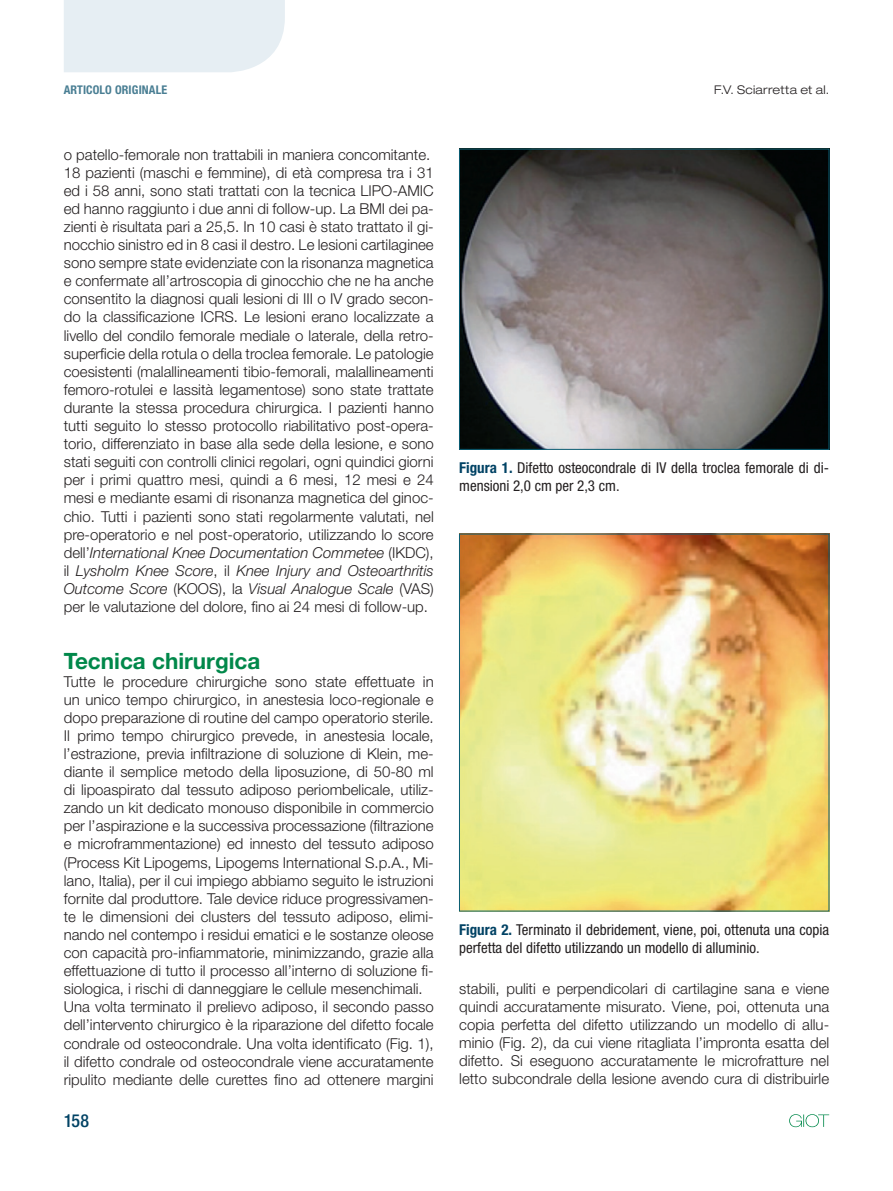
<style>
.page{position:relative;width:893px;height:1191px;background:#fff}
.page>*{position:absolute;margin:0;border:0;box-sizing:border-box;transform-origin:0 0}
.t1{font:700 22.5px "Helvetica Neue LT Std";color:#00884a}
.t2{font:500 condensed 18px "Helvetica Neue LT Std";color:#004264}
.t3{font:300 15px/18.1px "Helvetica Neue LT Std";color:#231f20}
.t4{font:condensed 15px/18px "Helvetica Neue LT Std";color:#231f20}
.t5{font:300 expanded 12px "Helvetica Neue LT Std";letter-spacing:.025em;color:#231f20}
.t6{font:700 condensed 12px "Helvetica Neue LT Std";letter-spacing:.01em;color:#497e93}
.s1{font-style:italic}
.s2{font-weight:700;color:#004264}
</style>
<div class="page">
<div style="left:64px;top:0;width:221px;height:72px;background:#e6eef3"></div>
<svg style="left:789px;top:1114px;width:40px;height:13px"></svg>
<img style="left:461px;top:151px;width:366px;height:296px">
<div style="left:459px;top:149px;width:370px;height:300px;border:1px solid #0a5d73"></div>
<img style="left:461px;top:536px;width:366px;height:373px">
<p class="t6" style="left:64px;top:82px;width:105px">ARTICOLO ORIGINALE</p>
<p class="t5" style="left:714px;top:82px;width:116px">F.V. Sciarretta et al.</p>
<p class="t3" style="left:64px;top:145px;width:371px">o patello-femorale non trattabili in maniera concomitante.<br>18 pazienti (maschi e femmine), di età compresa tra i 31 ed i 58 anni, sono stati trattati con la tecnica LIPO-AMIC ed hanno raggiunto i due anni di follow-up. La BMI dei pa&shy;zienti è risultata pari a 25,5. In 10 casi è stato trattato il gi&shy;nocchio sinistro ed in 8 casi il destro. Le lesioni cartilaginee sono sempre state evidenziate con la risonanza magnetica e confermate all’artroscopia di ginocchio che ne ha anche consentito la diagnosi quali lesioni di III o IV grado secon&shy;do la classificazione ICRS. Le lesioni erano localizzate a livello del condilo femorale mediale o laterale, della retro&shy;superficie della rotula o della troclea femorale. Le patologie coesistenti (malallineamenti tibio-femorali, malallineamenti femoro-rotulei e lassità legamentose) sono state trattate durante la stessa procedura chirurgica. I pazienti hanno tutti seguito lo stesso protocollo riabilitativo post-opera&shy;torio, differenziato in base alla sede della lesione, e sono stati seguiti con controlli clinici regolari, ogni quindici giorni per i primi quattro mesi, quindi a 6 mesi, 12 mesi e 24 mesi e mediante esami di risonanza magnetica del ginoc&shy;chio. Tutti i pazienti sono stati regolarmente valutati, nel pre-operatorio e nel post-operatorio, utilizzando lo score dell’<span class="s1">International Knee Documentation Commetee</span> (IKDC), il <span class="s1">Lysholm Knee Score</span>, il <span class="s1">Knee Injury and Osteoarthritis Outcome Score</span> (KOOS), la <span class="s1">Visual Analogue Scale</span> (VAS) per le valutazione del dolore, fino ai 24 mesi di follow-up.</p>
<h1 class="t1" style="left:64px;top:646px;width:198px">Tecnica chirurgica</h1>
<p class="t3" style="left:64px;top:672px;width:371px">Tutte le procedure chirurgiche sono state effettuate in un unico tempo chirurgico, in anestesia loco-regionale e dopo preparazione di routine del campo operatorio sterile.<br>Il primo tempo chirurgico prevede, in anestesia locale, l’estrazione, previa infiltrazione di soluzione di Klein, me&shy;diante il semplice metodo della liposuzione, di 50-80 ml di lipoaspirato dal tessuto adiposo periombelicale, utiliz&shy;zando un kit dedicato monouso disponibile in commercio per l’aspirazione e la successiva processazione (filtrazione e microframmentazione) ed innesto del tessuto adiposo (Process Kit Lipogems, Lipogems International S.p.A., Mi&shy;lano, Italia), per il cui impiego abbiamo seguito le istruzioni fornite dal produttore. Tale device riduce progressivamen&shy;te le dimensioni dei clusters del tessuto adiposo, elimi&shy;nando nel contempo i residui ematici e le sostanze oleose con capacità pro-infiammatorie, minimizzando, grazie alla effettuazione di tutto il processo all’interno di soluzione fi&shy;siologica, i rischi di danneggiare le cellule mesenchimali.<br>Una volta terminato il prelievo adiposo, il secondo passo dell’intervento chirurgico è la riparazione del difetto focale condrale od osteocondrale. Una volta identificato (Fig. 1), il difetto condrale od osteocondrale viene accuratamente ripulito mediante delle curettes fino ad ottenere margini</p>
<p class="t2" style="left:64px;top:1110px;width:27px">158</p>
<p class="t4" style="left:459px;top:458px;width:371px"><span class="s2">Figura 1.</span> Difetto osteocondrale di IV della troclea femorale di di&shy;mensioni 2,0 cm per 2,3 cm.</p>
<p class="t4" style="left:459px;top:920px;width:371px"><span class="s2">Figura 2.</span> Terminato il debridement, viene, poi, ottenuta una copia perfetta del difetto utilizzando un modello di alluminio.</p>
<p class="t3" style="left:459px;top:979px;width:371px;text-align:justify">stabili, puliti e perpendicolari di cartilagine sana e viene quindi accuratamente misurato. Viene, poi, ottenuta una copia perfetta del difetto utilizzando un modello di allu&shy;minio (Fig. 2), da cui viene ritagliata l’impronta esatta del difetto. Si eseguono accuratamente le microfratture nel letto subcondrale della lesione avendo cura di distribuirle</p>
</div>
